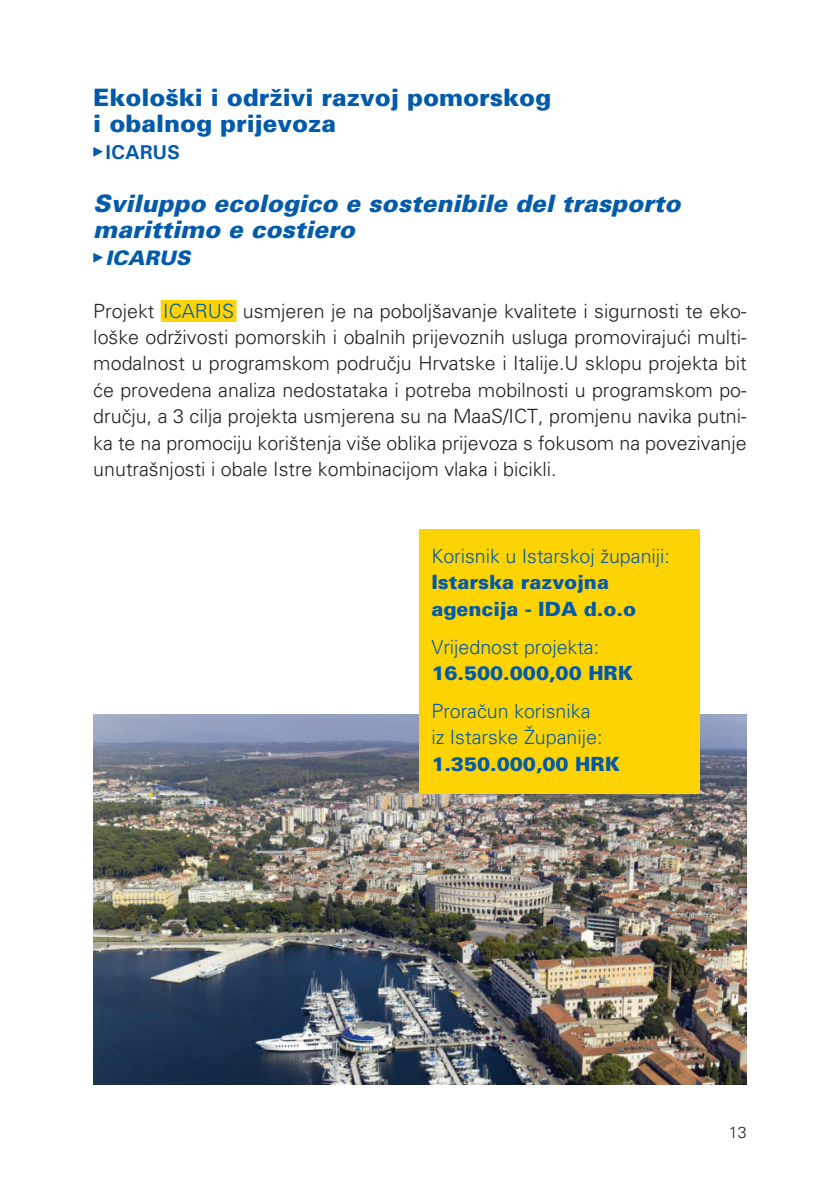
<style>
.page{position:relative;width:840px;height:1191px;background:#fff}
.page>*{position:absolute;margin:0;border:0;box-sizing:border-box;transform-origin:0 0}
.t1{font:italic 900 24px/26.4px "Univers";color:#015aaa}
.t2{font:900 24px/26.4px "Univers";color:#015aaa}
.t3{font:700 20px "Univers";color:#015aaa}
.t4{font:italic 900 20px "Univers";color:#015aaa}
.t5{font:300 19.6px/26.4px "Univers";color:#231f20;text-align:justify}
.t6{font:300 19.6px/26.4px "Univers";color:#015aaa}
.t7{font:900 19.6px/26.4px "Univers";color:#015aaa}
.t8{font:300 16px "Univers";color:#231f20}
.s1{color:#015aaa}
</style>
<div class="page">
<svg style="left:93px;top:147px;width:10px;height:10px"></svg>
<div style="left:161px;top:300px;width:75px;height:22px;background:#fed304"></div>
<svg style="left:93px;top:253px;width:10px;height:10px"></svg>
<img style="left:93px;top:714px;width:653px;height:371px">
<div style="left:420px;top:529px;width:279px;height:265px;background:#fed304"></div>
<p class="t2" style="left:93px;top:83px;width:459px">Ekološki i održivi razvoj pomorskog i obalnog prijevoza</p>
<p class="t3" style="left:106px;top:139px;width:76px">ICARUS</p>
<p class="t1" style="left:93px;top:189px;width:588px">Sviluppo ecologico e sostenibile del trasporto marittimo e costiero</p>
<p class="t4" style="left:106px;top:245px;width:86px">ICARUS</p>
<p class="t5" style="left:93px;top:297px;width:654px">Projekt <span class="s1">ICARUS</span> usmjeren je na poboljšavanje kvalitete i sigurnosti te eko&shy;loške održivosti pomorskih i obalnih prijevoznih usluga promovirajući multi&shy;modalnost u programskom području Hrvatske i Italije.U sklopu projekta bit će provedena analiza nedostataka i potreba mobilnosti u programskom po&shy;dručju, a 3 cilja projekta usmjerena su na MaaS/ICT, promjenu navika putni&shy;ka te na promociju korištenja više oblika prijevoza s fokusom na povezivanje unutrašnjosti i obale Istre kombinacijom vlaka i bicikli.</p>
<p class="t6" style="left:431px;top:542px;width:240px">Korisnik u Istarskoj županiji:</p>
<p class="t7" style="left:431px;top:569px;width:206px">Istarska razvojna agencija - IDA d.o.o</p>
<p class="t6" style="left:431px;top:633px;width:169px">Vrijednost projekta:</p>
<p class="t7" style="left:431px;top:659px;width:203px">16.500.000,00 HRK</p>
<p class="t6" style="left:431px;top:697px;width:172px">Proračun korisnika iz Istarske Županije:</p>
<p class="t7" style="left:431px;top:750px;width:190px">1.350.000,00 HRK</p>
<p class="t8" style="left:728px;top:1122px;width:19px">13</p>
</div>
